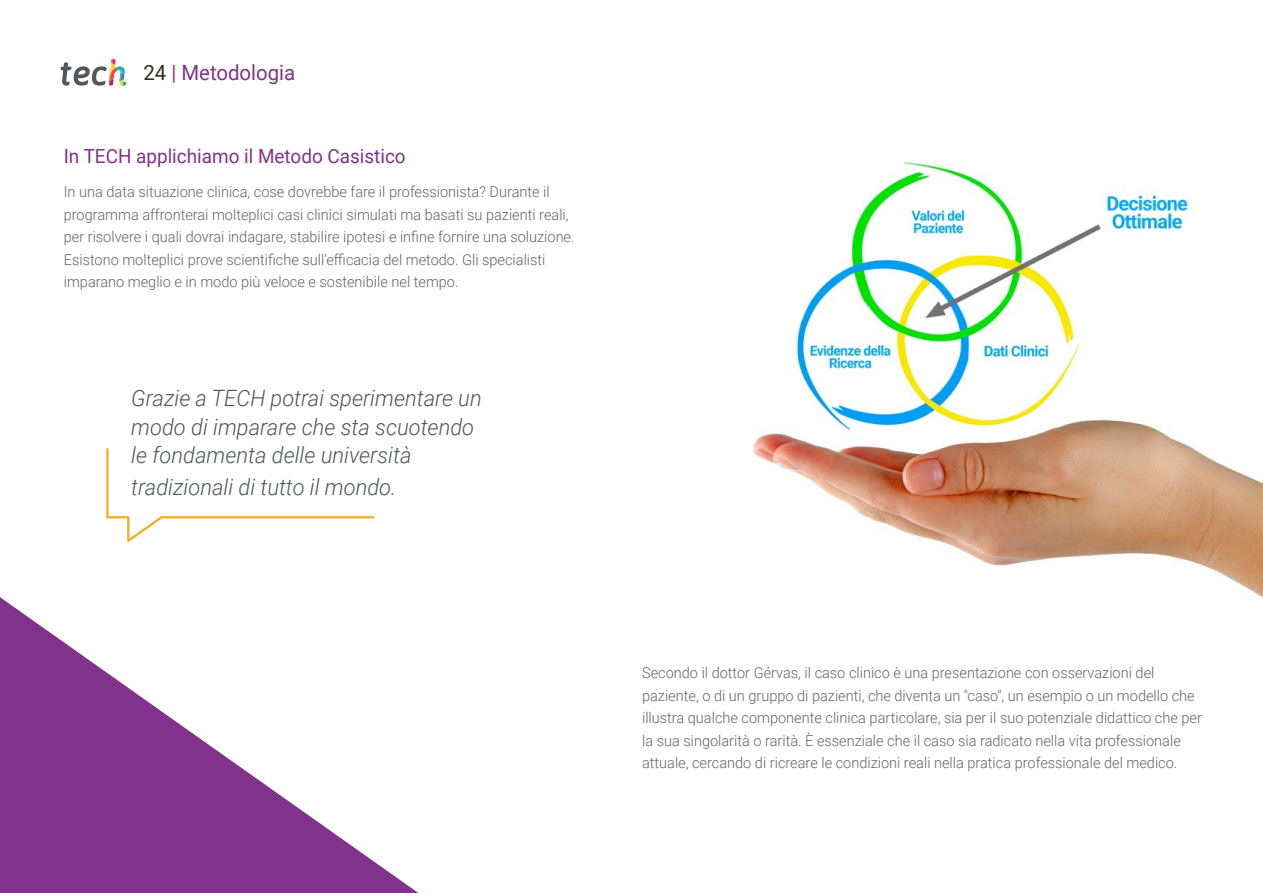
<style>
.page{position:relative;width:1263px;height:893px;background:#fff}
.page>*{position:absolute;margin:0;border:0;box-sizing:border-box;transform-origin:0 0}
.t1{font:italic 300 22.5px/28.5px "Roboto";color:#52555b}
.t2{font:21px "Roboto";color:#81328a}
.t3{font:19.5px "Roboto";color:#81328a}
.t4{font:300 15px/22.5px "Roboto";color:#61646a}
.s1{color:#312e20}
</style>
<div class="page">
<img style="left:753px;top:162px;width:510px;height:436px">
<svg style="left:61px;top:59px;width:65px;height:27px"></svg>
<svg style="left:0;top:597px;width:419px;height:296px"></svg>
<svg style="left:106px;top:448px;width:269px;height:94px"></svg>
<h2 class="t2" style="left:144px;top:57px;width:153px"><span class="s1">24</span> | Metodologia</h2>
<h3 class="t3" style="left:64px;top:143px;width:343px">In TECH applichiamo il Metodo Casistico</h3>
<p class="t4" style="left:64px;top:180px;width:512px">In una data situazione clinica, cose dovrebbe fare il professionista? Durante il programma affronterai molteplici casi clinici simulati ma basati su pazienti reali, per risolvere i quali dovrai indagare, stabilire ipotesi e infine fornire una soluzione.<br>Esistono molteplici prove scientifiche sull'efficacia del metodo. Gli specialisti imparano meglio e in modo più veloce e sostenibile nel tempo.</p>
<h1 class="t1" style="left:131px;top:383px;width:352px">Grazie a TECH potrai sperimentare un modo di imparare che sta scuotendo le fondamenta delle università</h1>
<h1 class="t1" style="left:131px;top:472px;width:267px">tradizionali di tutto il mondo.</h1>
<p class="t4" style="left:642px;top:661px;width:561px">Secondo il dottor Gérvas, il caso clinico è una presentazione con osservazioni del paziente, o di un gruppo di pazienti, che diventa un "caso", un esempio o un modello che illustra qualche componente clinica particolare, sia per il suo potenziale didattico che per la sua singolarità o rarità. È essenziale che il caso sia radicato nella vita professionale attuale, cercando di ricreare le condizioni reali nella pratica professionale del medico.</p>
</div>
